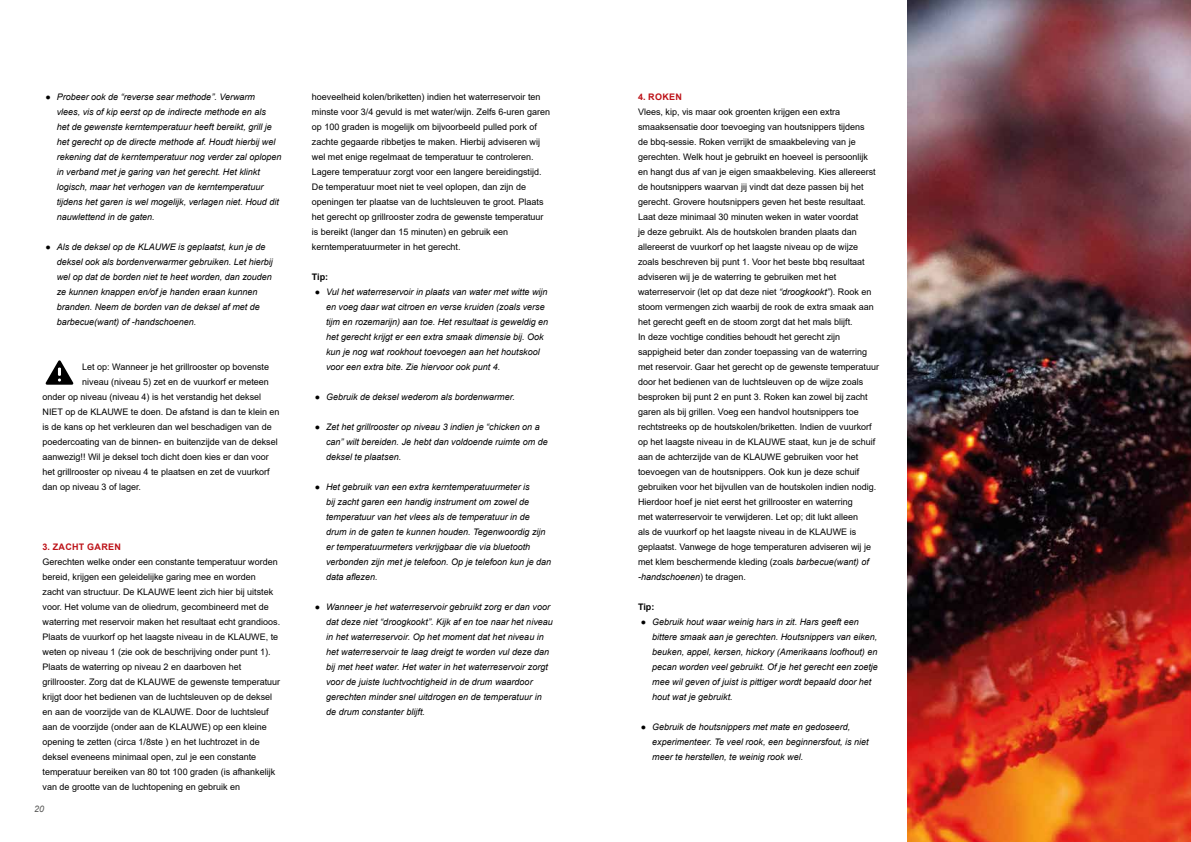
<style>
.page{position:relative;width:1191px;height:842px;background:#fff}
.page>*{position:absolute;margin:0;border:0;box-sizing:border-box;transform-origin:0 0}
.t1{font:9px/15px "Arial";color:#000}
.t2{font:italic 9px/15px "Arial";color:#000}
.t3{font:700 9px "Arial";letter-spacing:.035em;color:#bd1218}
.t4{font:700 9px "Arial";letter-spacing:-.01em;color:#000}
.t5{font:italic 9px "Arial";color:#575756}
.s1{font-style:italic}
</style>
<div class="page">
<svg style="left:45px;top:360px;width:29px;height:25px"></svg>
<img style="left:907px;top:0;width:284px;height:842px">
<p class="t2" style="left:57px;top:90px;width:226px">Probeer ook de “reverse sear methode”. Verwarm<br>vlees, vis of kip eerst op de indirecte methode en als<br>het de gewenste kerntemperatuur heeft bereikt, grill je het gerecht op de directe methode af. Houdt hierbij wel rekening dat de kerntemperatuur nog verder zal oplopen in verband met je garing van het gerecht. Het klinkt logisch, maar het verhogen van de kerntemperatuur tijdens het garen is wel mogelijk, verlagen niet. Houd dit nauwlettend in de gaten.</p>
<p class="t2" style="left:57px;top:240px;width:218px">Als de deksel op de KLAUWE is geplaatst, kun je de deksel ook als bordenverwarmer gebruiken. Let hierbij wel op dat de borden niet te heet worden, dan zouden ze kunnen knappen en/of je handen eraan kunnen branden. Neem de borden van de deksel af met de barbecue(want) of -handschoenen.</p>
<p class="t1" style="left:82px;top:359px;width:188px">Let op: Wanneer je het grillrooster op bovenste</p>
<p class="t1" style="left:82px;top:374px;width:188px">niveau (niveau 5) zet en de vuurkorf er meteen</p>
<p class="t1" style="left:43px;top:389px;width:220px">onder op niveau (niveau 4) is het verstandig het deksel</p>
<p class="t1" style="left:43px;top:404px;width:238px">NIET op de KLAUWE te doen. De afstand is dan te klein en</p>
<p class="t1" style="left:43px;top:419px;width:231px">is de kans op het verkleuren dan wel beschadigen van de</p>
<p class="t1" style="left:43px;top:434px;width:237px">poedercoating van de binnen- en buitenzijde van de deksel</p>
<p class="t1" style="left:43px;top:449px;width:228px">aanwezig!! Wil je deksel toch dicht doen kies er dan voor</p>
<p class="t1" style="left:43px;top:464px;width:229px">het grillrooster op niveau 4 te plaatsen en zet de vuurkorf</p>
<p class="t1" style="left:43px;top:479px;width:100px">dan op niveau 3 of lager.</p>
<p class="t2" style="left:45px;top:90px;width:7px">●</p>
<p class="t2" style="left:45px;top:240px;width:7px">●</p>
<p class="t3" style="left:43px;top:541px;width:80px">3. ZACHT GAREN</p>
<p class="t1" style="left:43px;top:554px;width:239px">Gerechten welke onder een constante temperatuur worden bereid, krijgen een geleidelijke garing mee en worden<br>zacht van structuur. De KLAUWE leent zich hier bij uitstek voor. Het volume van de oliedrum, gecombineerd met de waterring met reservoir maken het resultaat echt grandioos.<br>Plaats de vuurkorf op het laagste niveau in de KLAUWE, te weten op niveau 1 (zie ook de beschrijving onder punt 1).<br>Plaats de waterring op niveau 2 en daarboven het grillrooster. Zorg dat de KLAUWE de gewenste temperatuur krijgt door het bedienen van de luchtsleuven op de deksel en aan de voorzijde van de KLAUWE. Door de luchtsleuf aan de voorzijde (onder aan de KLAUWE) op een kleine opening te zetten (circa 1/8ste ) en het luchtrozet in de deksel eveneens minimaal open, zul je een constante temperatuur bereiken van 80 tot 100 graden (is afhankelijk van de grootte van de luchtopening en gebruik en</p>
<p class="t5" style="left:34px;top:803px;width:12px">20</p>
<p class="t1" style="left:312px;top:89px;width:240px">hoeveelheid kolen/briketten) indien het waterreservoir ten minste voor 3/4 gevuld is met water/wijn. Zelfs 6-uren garen op 100 graden is mogelijk om bijvoorbeeld pulled pork of zachte gegaarde ribbetjes te maken. Hierbij adviseren wij wel met enige regelmaat de temperatuur te controleren.<br>Lagere temperatuur zorgt voor een langere bereidingstijd.<br>De temperatuur moet niet te veel oplopen, dan zijn de openingen ter plaatse van de luchtsleuven te groot. Plaats het gerecht op grillrooster zodra de gewenste temperatuur is bereikt (langer dan 15 minuten) en gebruik een kerntemperatuurmeter in het gerecht.</p>
<p class="t4" style="left:312px;top:271px;width:18px">Tip:</p>
<p class="t2" style="left:326px;top:285px;width:224px">Vul het waterreservoir in plaats van water met witte wijn en voeg daar wat citroen en verse kruiden (zoals verse tijm en rozemarijn) aan toe. Het resultaat is geweldig en het gerecht krijgt er een extra smaak dimensie bij. Ook kun je nog wat rookhout toevoegen aan het houtskool voor een extra bite. Zie hiervoor ook punt 4.</p>
<p class="t2" style="left:326px;top:390px;width:190px">Gebruik de deksel wederom als bordenwarmer.</p>
<p class="t2" style="left:326px;top:420px;width:223px">Zet het grillrooster op niveau 3 indien je “chicken on a can” wilt bereiden. Je hebt dan voldoende ruimte om de deksel te plaatsen.</p>
<p class="t2" style="left:326px;top:480px;width:227px">Het gebruik van een extra kerntemperatuurmeter is<br>bij zacht garen een handig instrument om zowel de temperatuur van het vlees als de temperatuur in de drum in de gaten te kunnen houden. Tegenwoordig zijn er temperatuurmeters verkrijgbaar die via bluetooth verbonden zijn met je telefoon. Op je telefoon kun je dan data aflezen.</p>
<p class="t2" style="left:326px;top:600px;width:228px">Wanneer je het waterreservoir gebruikt zorg er dan voor dat deze niet “droogkookt”. Kijk af en toe naar het niveau in het waterreservoir. Op het moment dat het niveau in het waterreservoir te laag dreigt te worden vul deze dan bij met heet water. Het water in het waterreservoir zorgt voor de juiste luchtvochtigheid in de drum waardoor gerechten minder snel uitdrogen en de temperatuur in de drum constanter blijft.</p>
<p class="t2" style="left:315px;top:285px;width:7px">●</p>
<p class="t2" style="left:315px;top:390px;width:7px">●</p>
<p class="t2" style="left:315px;top:420px;width:7px">●</p>
<p class="t2" style="left:315px;top:480px;width:7px">●</p>
<p class="t2" style="left:315px;top:600px;width:7px">●</p>
<p class="t3" style="left:638px;top:91px;width:45px">4. ROKEN</p>
<p class="t1" style="left:638px;top:104px;width:242px">Vlees, kip, vis maar ook groenten krijgen een extra smaaksensatie door toevoeging van houtsnippers tijdens<br>de bbq-sessie. Roken verrijkt de smaakbeleving van je gerechten. Welk hout je gebruikt en hoeveel is persoonlijk en hangt dus af van je eigen smaakbeleving. Kies allereerst de houtsnippers waarvan jij vindt dat deze passen bij het gerecht. Grovere houtsnippers geven het beste resultaat.<br>Laat deze minimaal 30 minuten weken in water voordat<br>je deze gebruikt. Als de houtskolen branden plaats dan allereerst de vuurkorf op het laagste niveau op de wijze zoals beschreven bij punt 1. Voor het beste bbq resultaat adviseren wij je de waterring te gebruiken met het waterreservoir (let op dat deze niet <span class="s1">“droogkookt”</span>). Rook en stoom vermengen zich waarbij de rook de extra smaak aan het gerecht geeft en de stoom zorgt dat het mals blijft.<br>In deze vochtige condities behoudt het gerecht zijn sappigheid beter dan zonder toepassing van de waterring met reservoir. Gaar het gerecht op de gewenste temperatuur door het bedienen van de luchtsleuven op de wijze zoals besproken bij punt 2 en punt 3. Roken kan zowel bij zacht garen als bij grillen. Voeg een handvol houtsnippers toe rechtstreeks op de houtskolen/briketten. Indien de vuurkorf op het laagste niveau in de KLAUWE staat, kun je de schuif aan de achterzijde van de KLAUWE gebruiken voor het toevoegen van de houtsnippers. Ook kun je deze schuif gebruiken voor het bijvullen van de houtskolen indien nodig.<br>Hierdoor hoef je niet eerst het grillrooster en waterring<br>met waterreservoir te verwijderen. Let op; dit lukt alleen<br>als de vuurkorf op het laagste niveau in de KLAUWE is geplaatst. Vanwege de hoge temperaturen adviseren wij je met klem beschermende kleding (zoals <span class="s1">barbecue(want) of -handschoenen</span>) te dragen.</p>
<p class="t4" style="left:638px;top:601px;width:18px">Tip:</p>
<p class="t2" style="left:652px;top:615px;width:227px">Gebruik hout waar weinig hars in zit. Hars geeft een bittere smaak aan je gerechten. Houtsnippers van eiken, beuken, appel, kersen, hickory (Amerikaans loofhout) en pecan worden veel gebruikt. Of je het gerecht een zoetje mee wil geven of juist is pittiger wordt bepaald door het hout wat je gebruikt.</p>
<p class="t2" style="left:652px;top:720px;width:218px">Gebruik de houtsnippers met mate en gedoseerd, experimenteer. Te veel rook, een beginnersfout, is niet meer te herstellen, te weinig rook wel.</p>
<p class="t2" style="left:641px;top:615px;width:7px">●</p>
<p class="t2" style="left:641px;top:720px;width:7px">●</p>
</div>
